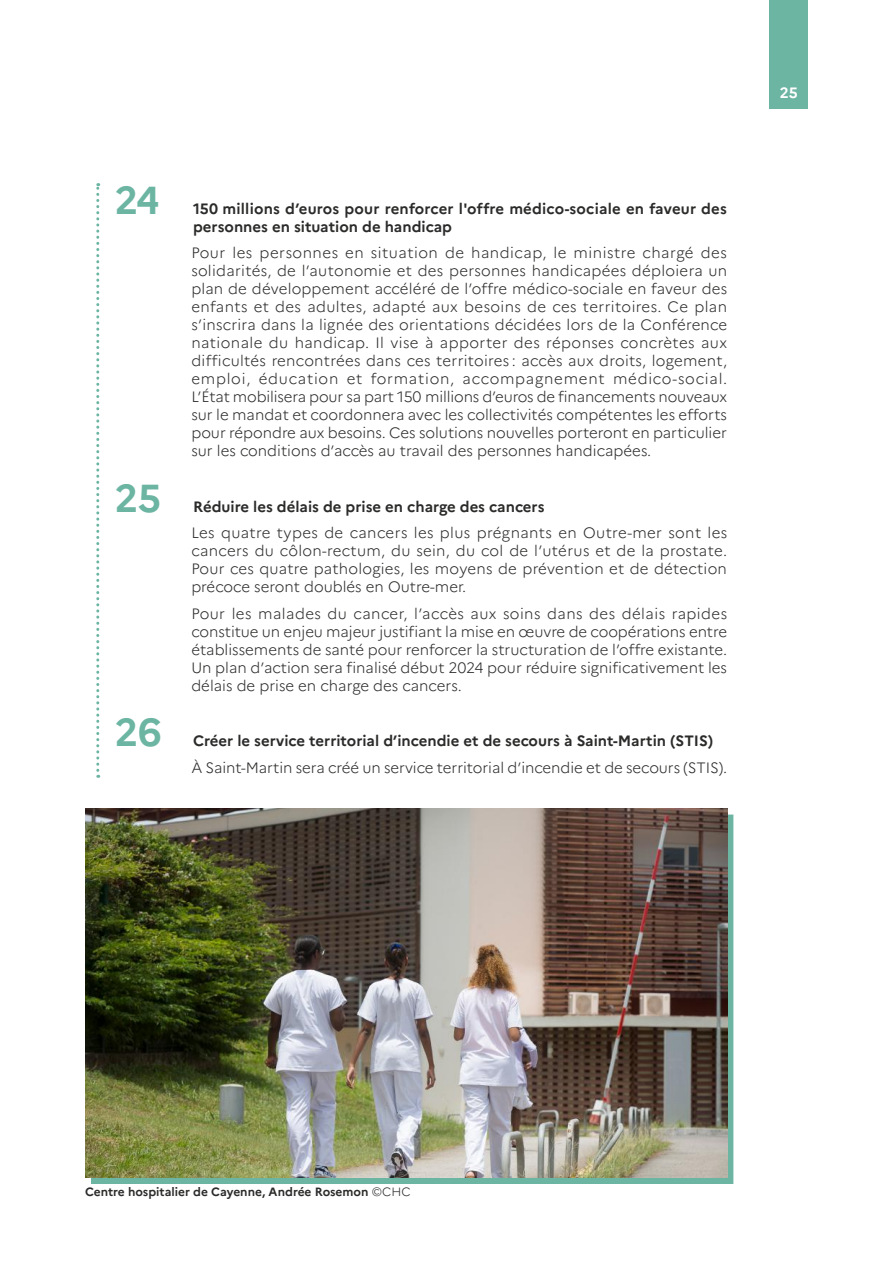
<style>
.page{position:relative;width:893px;height:1263px;background:#fff}
.page>*{position:absolute;margin:0;border:0;box-sizing:border-box;transform-origin:0 0}
.t1{font:700 39px "Marianne";color:#6cb5a3}
.t2{font:300 15px/18px "Marianne";color:#2b2b2a;text-align:justify}
.t3{font:700 15px/18px "Marianne";color:#2b2b2a}
.t4{font:700 15px "Marianne";color:#fff}
.t5{font:700 12px "Marianne";color:#2b2b2a}
.s1{font-weight:300}
</style>
<div class="page">
<div style="left:91px;top:815px;width:642px;height:369px;background:#6cb5a3"></div>
<img style="left:85px;top:809px;width:642px;height:369px">
<div style="left:770px;top:0;width:38px;height:108px;background:#6cb5a3"></div>
<svg style="left:96px;top:183px;width:3px;height:595px"></svg>
<h1 class="t1" style="left:115px;top:176px;width:46px">24</h1>
<h1 class="t1" style="left:115px;top:474px;width:48px">25</h1>
<h1 class="t1" style="left:115px;top:708px;width:48px">26</h1>
<p class="t3" style="left:193px;top:199px;width:535px">150 millions d’euros pour renforcer l'offre médico-sociale en faveur des personnes en situation de handicap</p>
<p class="t2" style="left:191px;top:244px;width:537px">Pour les personnes en situation de handicap, le ministre chargé des solidarités, de l’autonomie et des personnes handicapées déploiera un plan de développement accéléré de l’offre médico-sociale en faveur des enfants et des adultes, adapté aux besoins de ces territoires. Ce plan s’inscrira dans la lignée des orientations décidées lors de la Conférence nationale du handicap. Il vise à apporter des réponses concrètes aux difficultés rencontrées dans ces territoires : accès aux droits, logement, emploi, éducation et formation, accompagnement médico-social.<br>L’État mobilisera pour sa part 150 millions d’euros de financements nouveaux sur le mandat et coordonnera avec les collectivités compétentes les efforts pour répondre aux besoins. Ces solutions nouvelles porteront en particulier sur les conditions d’accès au travail des personnes handicapées.</p>
<p class="t3" style="left:193px;top:497px;width:353px">Réduire les délais de prise en charge des cancers</p>
<p class="t2" style="left:191px;top:524px;width:538px">Les quatre types de cancers les plus prégnants en Outre-mer sont les cancers du côlon-rectum, du sein, du col de l’utérus et de la prostate.<br>Pour ces quatre pathologies, les moyens de prévention et de détection précoce seront doublés en Outre-mer.</p>
<p class="t2" style="left:191px;top:604px;width:537px">Pour les malades du cancer, l’accès aux soins dans des délais rapides constitue un enjeu majeur justifiant la mise en œuvre de coopérations entre établissements de santé pour renforcer la structuration de l’offre existante.<br>Un plan d’action sera finalisé début 2024 pour réduire significativement les délais de prise en charge des cancers.</p>
<p class="t3" style="left:193px;top:732px;width:522px">Créer le service territorial d’incendie et de secours à Saint-Martin (STIS)</p>
<p class="t2" style="left:191px;top:758px;width:537px">À Saint-Martin sera créé un service territorial d’incendie et de secours (STIS).</p>
<p class="t4" style="left:780px;top:83px;width:19px">25</p>
<p class="t5" style="left:85px;top:1185px;width:327px">Centre hospitalier de Cayenne, Andrée Rosemon <span class="s1">©CHC</span></p>
</div>
